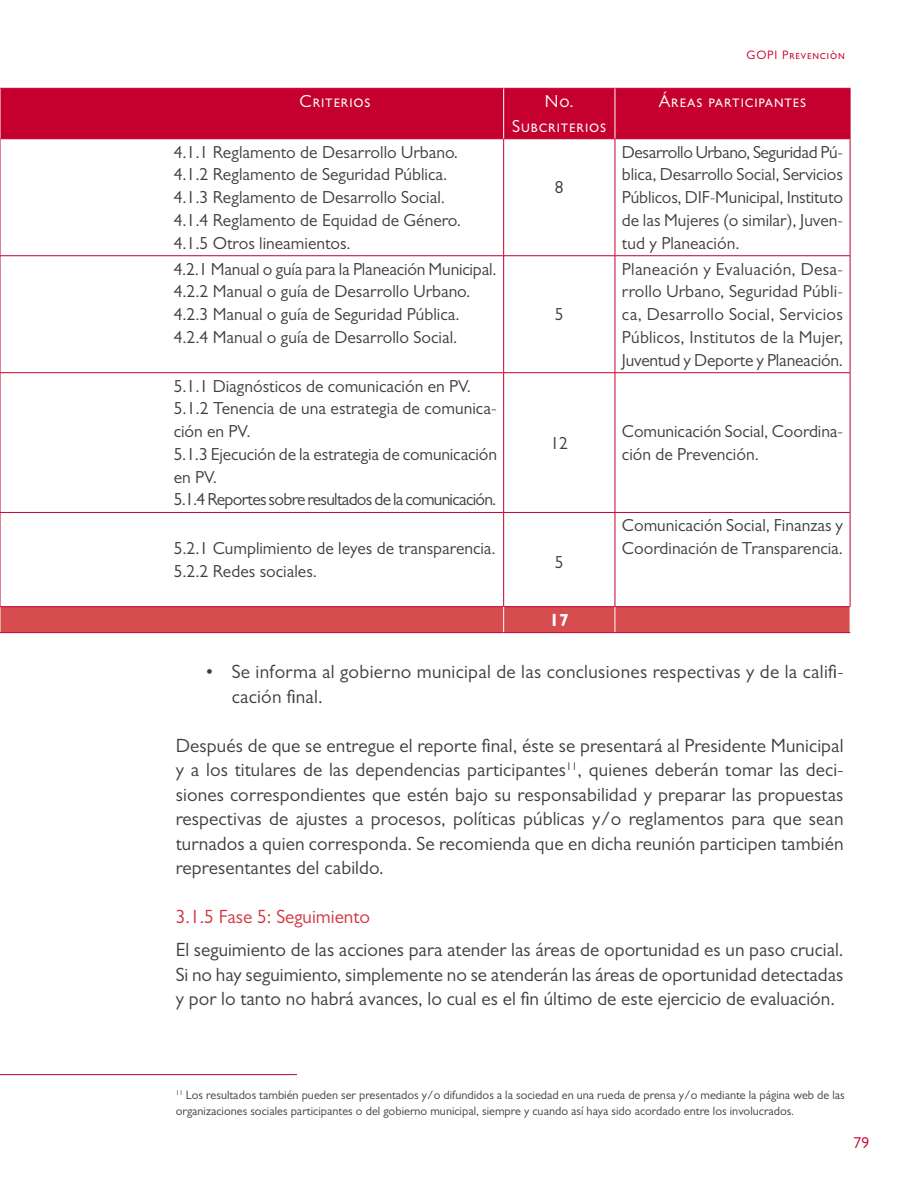
<style>
.page{position:relative;width:918px;height:1191px;background:#fff}
.page>*{position:absolute;margin:0;border:0;box-sizing:border-box;transform-origin:0 0}
.t1{font:19.25px/24.5px "Gill Sans MT Pro";letter-spacing:.005em;color:#3e3e3f;text-align:justify}
.t2{font:19.25px "Gill Sans MT Pro";color:#d03540}
.t3{font:17.5px/22.8px "Gill Sans MT Pro";color:#3e3e3f}
.t4{font:17.5px/24.5px "Gill Sans MT Pro";letter-spacing:.05em;color:#fff;text-align:center}
.t5{font:700 17.5px "Gill Sans MT Pro";color:#fff}
.t6{font:15.75px "Gill Sans MT Pro";color:#c5002e}
.t7{font:12.25px/15.8px "Gill Sans MT Pro";color:#3e3e3f}
.t8{font:12.25px "Gill Sans MT Pro";letter-spacing:.07em;color:#c5002e}
</style>
<div class="page">
<hr style="left:0;top:1074px;width:297px;height:1px;background:#c5002e">
<hr style="left:850px;top:88px;width:1px;height:50px;background:#c5002e">
<div style="left:1px;top:88px;width:849px;height:50px;background:#c5002e"></div>
<hr style="left:0;top:138px;width:504px;height:1px;background:#c5002e">
<hr style="left:0;top:139px;width:1px;height:116px;background:#c5002e">
<hr style="left:504px;top:138px;width:111px;height:1px;background:#c5002e">
<hr style="left:503px;top:139px;width:1px;height:116px;background:#c5002e">
<hr style="left:615px;top:138px;width:235px;height:1px;background:#c5002e">
<hr style="left:614px;top:139px;width:1px;height:116px;background:#c5002e">
<hr style="left:850px;top:139px;width:1px;height:116px;background:#c5002e">
<hr style="left:0;top:255px;width:504px;height:1px;background:#c5002e">
<hr style="left:0;top:256px;width:1px;height:116px;background:#c5002e">
<hr style="left:504px;top:255px;width:111px;height:1px;background:#c5002e">
<hr style="left:503px;top:256px;width:1px;height:116px;background:#c5002e">
<hr style="left:615px;top:255px;width:235px;height:1px;background:#c5002e">
<hr style="left:614px;top:256px;width:1px;height:116px;background:#c5002e">
<hr style="left:850px;top:256px;width:1px;height:116px;background:#c5002e">
<hr style="left:0;top:372px;width:504px;height:1px;background:#c5002e">
<hr style="left:0;top:373px;width:1px;height:139px;background:#c5002e">
<hr style="left:504px;top:372px;width:111px;height:1px;background:#c5002e">
<hr style="left:503px;top:373px;width:1px;height:139px;background:#c5002e">
<hr style="left:615px;top:372px;width:235px;height:1px;background:#c5002e">
<hr style="left:614px;top:373px;width:1px;height:139px;background:#c5002e">
<hr style="left:850px;top:373px;width:1px;height:139px;background:#c5002e">
<hr style="left:0;top:512px;width:504px;height:1px;background:#c5002e">
<hr style="left:0;top:512px;width:1px;height:94px;background:#c5002e">
<hr style="left:504px;top:512px;width:111px;height:1px;background:#c5002e">
<hr style="left:503px;top:512px;width:1px;height:94px;background:#c5002e">
<hr style="left:615px;top:512px;width:235px;height:1px;background:#c5002e">
<hr style="left:614px;top:512px;width:1px;height:94px;background:#c5002e">
<hr style="left:850px;top:512px;width:1px;height:94px;background:#c5002e">
<hr style="left:614px;top:88px;width:1px;height:50px;background:#fff">
<hr style="left:503px;top:88px;width:1px;height:50px;background:#fff">
<svg style="left:0;top:606px;width:851px;height:27px;background:#d64a4f"></svg>
<hr style="left:0;top:632px;width:504px;height:1px;background:#c5002e">
<hr style="left:504px;top:632px;width:111px;height:1px;background:#c5002e">
<hr style="left:615px;top:632px;width:235px;height:1px;background:#c5002e">
<p class="t8" style="left:746px;top:48px;width:100px">GOPI Prevenciòn</p>
<p class="t4" style="left:300px;top:89px;width:72px">Criterios</p>
<p class="t4" style="left:512px;top:89px;width:95px">No.<br>Subcriterios</p>
<p class="t4" style="left:659px;top:89px;width:149px">Áreas participantes</p>
<p class="t3" style="left:174px;top:140px;width:289px">4.1.1 Reglamento de Desarrollo Urbano.<br>4.1.2 Reglamento de Seguridad Pública.<br>4.1.3 Reglamento de Desarrollo Social.<br>4.1.4 Reglamento de Equidad de Género.<br>4.1.5 Otros lineamientos.</p>
<p class="t3" style="left:622px;top:140px;width:223px;text-align:justify">Desarrollo Urbano, Seguridad Pú&shy;blica, Desarrollo Social, Servicios Públicos, DIF-Municipal, Instituto de las Mujeres (o similar), Juven&shy;tud y Planeación.</p>
<p class="t3" style="left:555px;top:175px;width:10px">8</p>
<p class="t3" style="left:174px;top:257px;width:324px">4.2.1 Manual o guía para la Planeación Municipal.<br>4.2.2 Manual o guía de Desarrollo Urbano.<br>4.2.3 Manual o guía de Seguridad Pública.<br>4.2.4 Manual o guía de Desarrollo Social.</p>
<p class="t3" style="left:174px;top:374px;width:325px">5.1.1 Diagnósticos de comunicación en PV.<br>5.1.2 Tenencia de una estrategia de comunica&shy;ción en PV.<br>5.1.3 Ejecución de la estrategia de comunicación en PV.<br>5.1.4 Reportes sobre resultados de la comunicación.</p>
<p class="t3" style="left:174px;top:537px;width:324px">5.2.1 Cumplimiento de leyes de transparencia.<br>5.2.2 Redes sociales.</p>
<p class="t3" style="left:555px;top:303px;width:10px">5</p>
<p class="t3" style="left:550px;top:432px;width:19px">12</p>
<p class="t3" style="left:555px;top:551px;width:10px">5</p>
<p class="t5" style="left:549px;top:609px;width:21px">17</p>
<p class="t3" style="left:622px;top:257px;width:223px;text-align:justify">Planeación y Evaluación, Desa&shy;rrollo Urbano, Seguridad Públi&shy;ca, Desarrollo Social, Servicios Públicos, Institutos de la Mujer, Juventud y Deporte y Planeación.</p>
<p class="t3" style="left:622px;top:420px;width:223px">Comunicación Social, Coordina&shy;ción de Prevención.</p>
<p class="t3" style="left:622px;top:514px;width:223px">Comunicación Social, Finanzas y<br>Coordinación de Transparencia.</p>
<p class="t1" style="left:232px;top:659px;width:613px;text-indent:-26px">• Se informa al gobierno municipal de las conclusiones respectivas y de la califi&shy;cación final.</p>
<p class="t1" style="left:176px;top:732px;width:669px">Después de que se entregue el reporte final, éste se presentará al Presidente Municipal y a los titulares de las dependencias participantes<sup>11</sup>, quienes deberán tomar las deci&shy;siones correspondientes que estén bajo su responsabilidad y preparar las propuestas respectivas de ajustes a procesos, políticas públicas y/o reglamentos para que sean turnados a quien corresponda. Se recomienda que en dicha reunión participen también representantes del cabildo.</p>
<p class="t2" style="left:176px;top:905px;width:196px">3.1.5 Fase 5: Seguimiento</p>
<p class="t1" style="left:176px;top:937px;width:669px">El seguimiento de las acciones para atender las áreas de oportunidad es un paso crucial.<br>Si no hay seguimiento, simplemente no se atenderán las áreas de oportunidad detectadas y por lo tanto no habrá avances, lo cual es el fin último de este ejercicio de evaluación.</p>
<p class="t7" style="left:176px;top:1087px;width:670px"><sup>11</sup> Los resultados también pueden ser presentados y/o difundidos a la sociedad en una rueda de prensa y/o mediante la página web de las organizaciones sociales participantes o del gobierno municipal, siempre y cuando así haya sido acordado entre los involucrados.</p>
<p class="t6" style="left:853px;top:1133px;width:17px">79</p>
</div>
